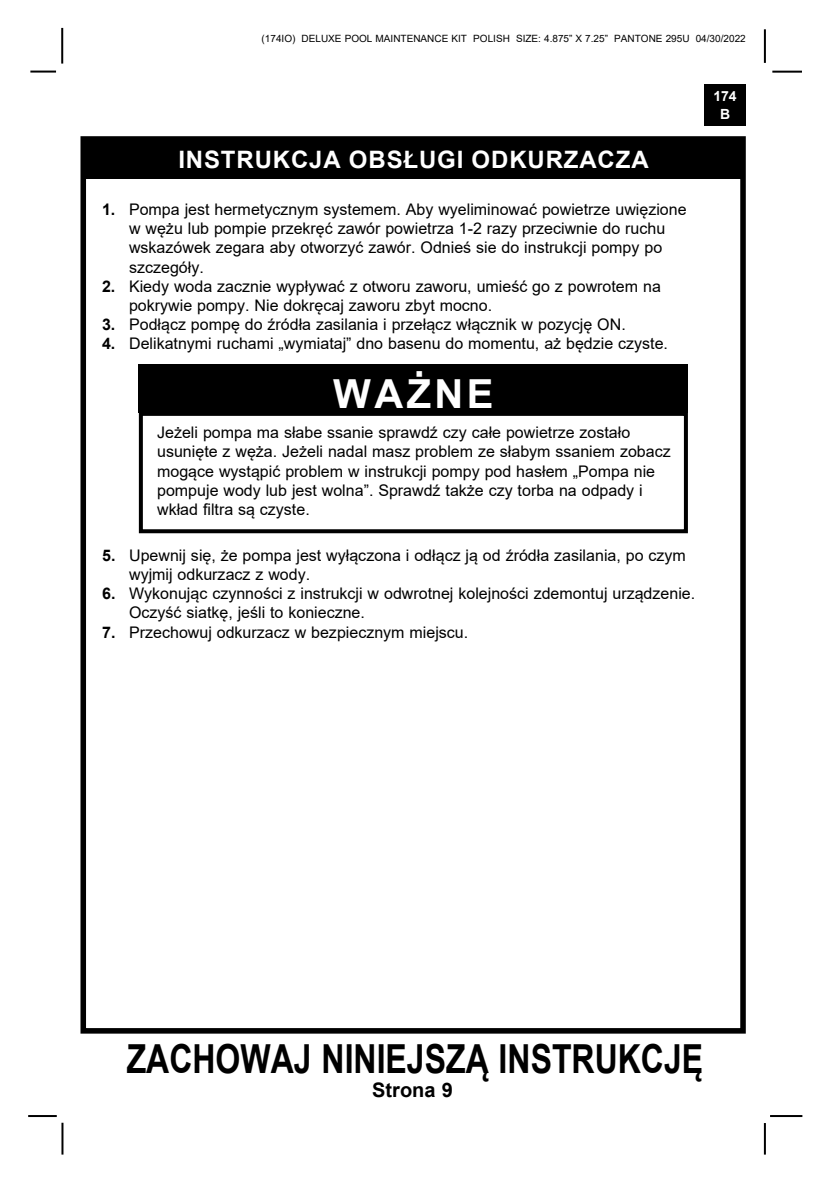
<style>
.page{position:relative;width:836px;height:1191px;background:#fff}
.page>*{position:absolute;margin:0;border:0;box-sizing:border-box;transform-origin:0 0}
.t1{font:700 40px "Arial";color:#000;scale:.8 1}
.t2{font:700 40px "Arial";letter-spacing:.085em;color:#fff}
.t3{font:700 24px "Arial";letter-spacing:.035em;color:#fff}
.t4{font:700 20px "Arial";color:#000}
.t5{font:16px/19.2px "Arial";color:#000}
.t6{font:700 14px/18px "Arial";color:#fff;text-align:center}
.t7{font:10px "Arial";color:#000}
.s1{font-weight:700}
</style>
<div class="page">
<hr style="left:769px;top:1115px;width:33px;height:2px;background:#000">
<hr style="left:772px;top:71px;width:29px;height:2px;background:#000">
<hr style="left:763px;top:29px;width:2px;height:34px;background:#000">
<hr style="left:763px;top:1123px;width:2px;height:31px;background:#000">
<div style="left:80px;top:136px;width:665px;height:897px;border:6px solid #000"></div>
<div style="left:704px;top:84px;width:41px;height:41px;background:#000"></div>
<hr style="left:30px;top:71px;width:26px;height:2px;background:#000">
<hr style="left:61px;top:28px;width:2px;height:36px;background:#000">
<hr style="left:61px;top:1122px;width:2px;height:32px;background:#000">
<hr style="left:28px;top:1115px;width:29px;height:2px;background:#000">
<div style="left:85px;top:140px;width:658px;height:39px;background:#000"></div>
<div style="left:139px;top:364px;width:548px;height:49px;background:#000"></div>
<div style="left:139px;top:412px;width:548px;height:121px;border:4px solid #000"></div>
<p class="t7" style="left:261px;top:31px;width:485px">(174IO) DELUXE POOL MAINTENANCE KIT POLISH SIZE: 4.875” X 7.25” PANTONE 295U 04/30/2022</p>
<h2 class="t3" style="left:178px;top:142px;width:471px">INSTRUKCJA OBSŁUGI ODKURZACZA</h2>
<p class="t5" style="left:129px;top:200px;width:559px;text-indent:-27px"><span class="s1">1.</span> Pompa jest hermetycznym systemem. Aby wyeliminować powietrze uwięzione w wężu lub pompie przekręć zawór powietrza 1-2 razy przeciwnie do ruchu wskazówek zegara aby otworzyć zawór. Odnieś sie do instrukcji pompy po szczegóły.</p>
<p class="t5" style="left:129px;top:276px;width:533px;text-indent:-27px"><span class="s1">2.</span> Kiedy woda zacznie wypływać z otworu zaworu, umieść go z powrotem na pokrywie pompy. Nie dokręcaj zaworu zbyt mocno.</p>
<p class="t5" style="left:102px;top:315px;width:525px"><span class="s1">3.</span> Podłącz pompę do źródła zasilania i przełącz włącznik w pozycję ON.</p>
<p class="t5" style="left:102px;top:334px;width:567px"><span class="s1">4.</span> Delikatnymi ruchami „wymiataj” dno basenu do momentu, aż będzie czyste.</p>
<h1 class="t2" style="left:333px;top:366px;width:162px">WAŻNE</h1>
<p class="t5" style="left:157px;top:423px;width:515px">Jeżeli pompa ma słabe ssanie sprawdź czy całe powietrze zostało usunięte z węża. Jeżeli nadal masz problem ze słabym ssaniem zobacz mogące wystąpić problem w instrukcji pompy pod hasłem „Pompa nie pompuje wody lub jest wolna”. Sprawdź także czy torba na odpady i wkład filtra są czyste.</p>
<p class="t5" style="left:129px;top:545px;width:558px;text-indent:-27px"><span class="s1">5.</span> Upewnij się, że pompa jest wyłączona i odłącz ją od źródła zasilania, po czym wyjmij odkurzacz z wody.</p>
<p class="t5" style="left:129px;top:584px;width:567px;text-indent:-27px"><span class="s1">6.</span> Wykonując czynności z instrukcji w odwrotnej kolejności zdemontuj urządzenie.<br>Oczyść siatkę, jeśli to konieczne.</p>
<p class="t5" style="left:102px;top:622px;width:367px"><span class="s1">7.</span> Przechowuj odkurzacz w bezpiecznym miejscu.</p>
<p class="t6" style="left:713px;top:87px;width:25px">174<br>B</p>
<h1 class="t1" style="left:127px;top:1030px;width:722px">ZACHOWAJ NINIEJSZĄ INSTRUKCJĘ</h1>
<p class="t4" style="left:372px;top:1075px;width:82px">Strona 9</p>
</div>
